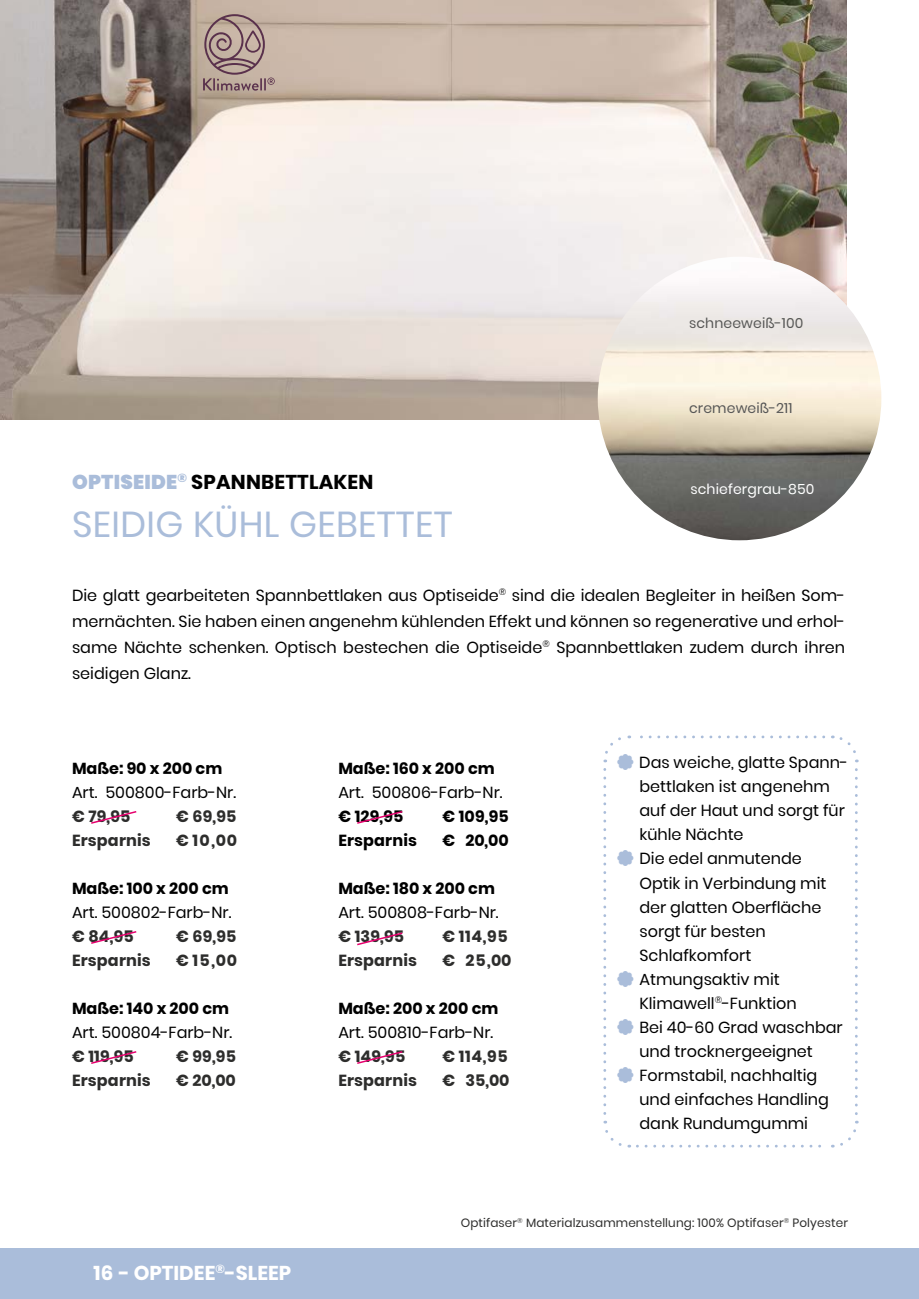
<style>
.page{position:relative;width:919px;height:1299px;background:#fff}
.page>*{position:absolute;margin:0;border:0;box-sizing:border-box;transform-origin:0 0}
.t1{font:36px "Poppins";letter-spacing:.01em;color:#aabdda}
.t2{font:700 20px "Poppins";letter-spacing:.01em;color:#000}
.t3{font:700 20px "Poppins";color:#fff}
.t4{font:16px/24px "Poppins";color:#000}
.t5{font:700 16px "Poppins";letter-spacing:.01em;color:#2d2d2c}
.t6{font:700 16px "Poppins";color:#000}
.t7{font:14px "Poppins";letter-spacing:.01em;color:#575756}
.t8{font:14px "Poppins";letter-spacing:.01em;color:#fff}
.t9{font:12px "Poppins";letter-spacing:.01em;color:#2d2d2c}
.s1{font-weight:900;color:#aabdda}
</style>
<div class="page">
<img style="left:0;top:0;width:846px;height:419px">
<img style="left:597px;top:257px;width:284px;height:283px;border-radius:142px">
<div style="left:0;top:1248px;width:918px;height:50px;background:#aabdda"></div>
<svg style="left:203px;top:14px;width:72px;height:77px;background:#ad968f"></svg>
<svg style="left:91px;top:811px;width:46px;height:13px"></svg>
<svg style="left:91px;top:931px;width:46px;height:13px"></svg>
<svg style="left:91px;top:1051px;width:46px;height:13px"></svg>
<svg style="left:357px;top:811px;width:46px;height:13px"></svg>
<svg style="left:357px;top:932px;width:46px;height:14px"></svg>
<svg style="left:357px;top:1051px;width:46px;height:13px"></svg>
<svg style="left:603px;top:735px;width:256px;height:413px"></svg>
<p class="t7" style="left:689px;top:315px;width:116px">schneeweiß-100</p>
<p class="t2" style="left:72px;top:470px;width:303px"><span class="s1">OPTISEIDE</span><sup>®</sup> SPANNBETTLAKEN</p>
<h1 class="t1" style="left:72px;top:503px;width:382px">SEIDIG KÜHL GEBETTET</h1>
<p class="t7" style="left:689px;top:400px;width:105px">cremeweiß-211</p>
<p class="t8" style="left:690px;top:481px;width:125px">schiefergrau-850</p>
<p class="t4" style="left:72px;top:582px;width:774px;line-height:26px;text-align:justify">Die glatt gearbeiteten Spannbettlaken aus Optiseide<sup>®</sup> sind die idealen Begleiter in heißen Som&shy;mernächten. Sie haben einen angenehm kühlenden Effekt und können so regenerative und erhol&shy;same Nächte schenken. Optisch bestechen die Optiseide<sup>®</sup> Spannbettlaken zudem durch ihren seidigen Glanz.</p>
<p class="t6" style="left:72px;top:759px;width:152px">Maße: 90 x 200 cm</p>
<p class="t4" style="left:72px;top:780px;width:166px">Art. 500800-Farb-Nr.</p>
<p class="t5" style="left:72px;top:807px;width:60px">€ 79,95</p>
<p class="t5" style="left:176px;top:807px;width:62px">€ 69,95</p>
<p class="t5" style="left:72px;top:831px;width:80px">Ersparnis</p>
<p class="t5" style="left:176px;top:831px;width:62px">€ 10,00</p>
<p class="t6" style="left:72px;top:879px;width:158px">Maße: 100 x 200 cm</p>
<p class="t4" style="left:72px;top:900px;width:161px">Art. 500802-Farb-Nr.</p>
<p class="t5" style="left:72px;top:927px;width:63px">€ 84,95</p>
<p class="t5" style="left:176px;top:927px;width:62px">€ 69,95</p>
<p class="t5" style="left:72px;top:951px;width:80px">Ersparnis</p>
<p class="t5" style="left:176px;top:951px;width:62px">€ 15,00</p>
<p class="t6" style="left:72px;top:999px;width:159px">Maße: 140 x 200 cm</p>
<p class="t4" style="left:72px;top:1020px;width:162px">Art. 500804-Farb-Nr.</p>
<p class="t5" style="left:72px;top:1047px;width:63px">€ 119,95</p>
<p class="t5" style="left:176px;top:1047px;width:61px">€ 99,95</p>
<p class="t5" style="left:72px;top:1071px;width:80px">Ersparnis</p>
<p class="t5" style="left:176px;top:1071px;width:61px">€ 20,00</p>
<p class="t3" style="left:94px;top:1260px;width:199px">16 - OPTIDEE<sup>®</sup>-SLEEP</p>
<p class="t6" style="left:338px;top:758px;width:158px">Maße: 160 x 200 cm</p>
<p class="t4" style="left:338px;top:780px;width:166px">Art. 500806-Farb-Nr.</p>
<p class="t6" style="left:338px;top:806px;width:67px">€ 129,95</p>
<p class="t6" style="left:442px;top:806px;width:68px">€ 109,95</p>
<p class="t6" style="left:338px;top:830px;width:80px">Ersparnis</p>
<p class="t6" style="left:442px;top:830px;width:68px">€ 20,00</p>
<p class="t6" style="left:338px;top:878px;width:158px">Maße: 180 x 200 cm</p>
<p class="t4" style="left:338px;top:900px;width:162px">Art. 500808-Farb-Nr.</p>
<p class="t5" style="left:338px;top:926px;width:67px">€ 139,95</p>
<p class="t5" style="left:442px;top:926px;width:67px">€ 114,95</p>
<p class="t5" style="left:338px;top:950px;width:80px">Ersparnis</p>
<p class="t5" style="left:442px;top:950px;width:70px">€ 25,00</p>
<p class="t6" style="left:338px;top:998px;width:161px">Maße: 200 x 200 cm</p>
<p class="t4" style="left:338px;top:1020px;width:156px">Art. 500810-Farb-Nr.</p>
<p class="t5" style="left:338px;top:1046px;width:68px">€ 149,95</p>
<p class="t5" style="left:442px;top:1046px;width:67px">€ 114,95</p>
<p class="t5" style="left:338px;top:1070px;width:80px">Ersparnis</p>
<p class="t5" style="left:442px;top:1070px;width:69px">€ 35,00</p>
<p class="t4" style="left:639px;top:750px;width:210px">Das weiche, glatte Spann&shy;bettlaken ist angenehm auf der Haut und sorgt für kühle Nächte<br>Die edel anmutende<br>Optik in Verbindung mit der glatten Oberfläche sorgt für besten<br>Schlafkomfort<br>Atmungsaktiv mit<br>Klimawell<sup>®</sup>-Funktion<br>Bei 40-60 Grad waschbar und trocknergeeignet<br>Formstabil, nachhaltig und einfaches Handling dank Rundumgummi</p>
<p class="t9" style="left:460px;top:1216px;width:388px">Optifaser<sup>®</sup> Materialzusammenstellung: 100% Optifaser<sup>®</sup> Polyester</p>
</div>
